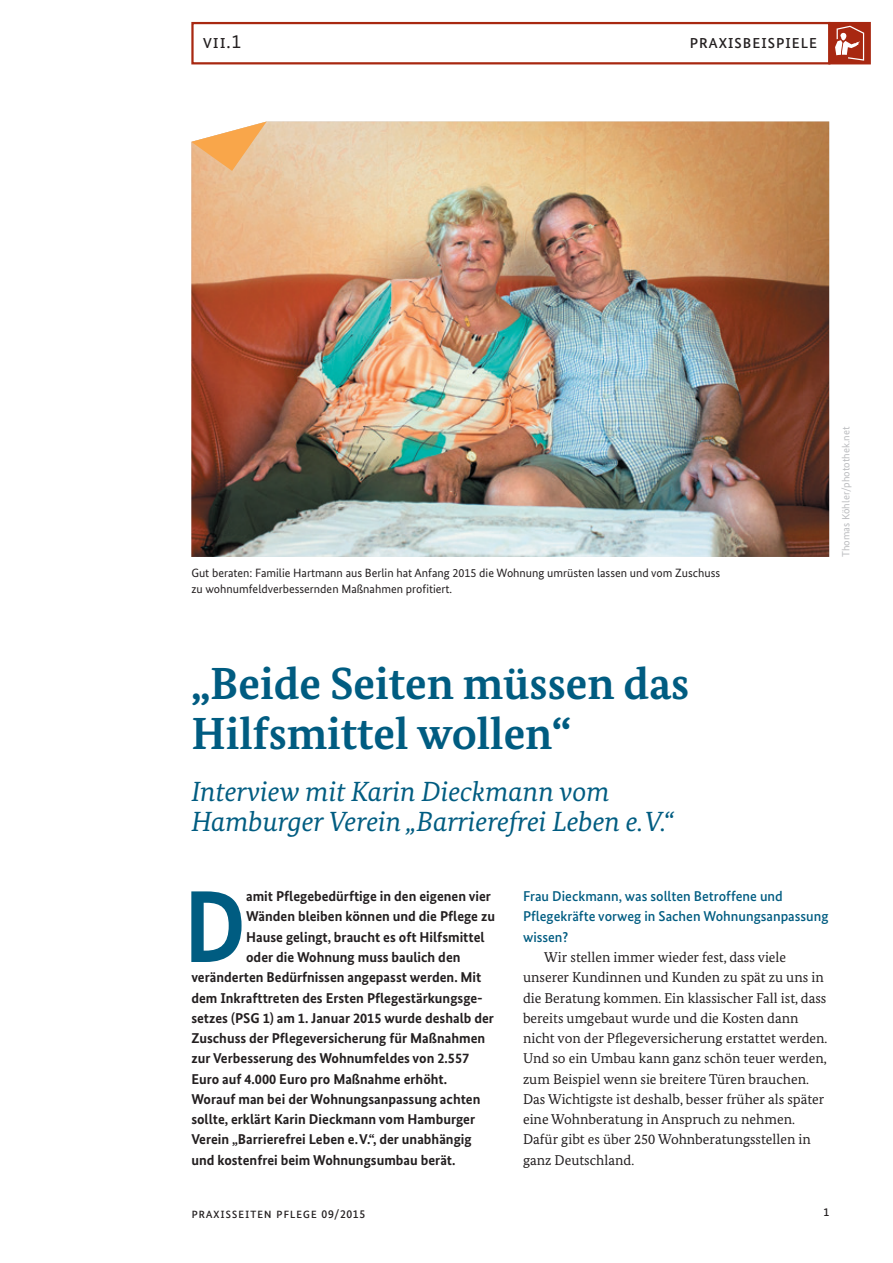
<style>
.page{position:relative;width:893px;height:1263px;background:#fff}
.page>*{position:absolute;margin:0;border:0;box-sizing:border-box;transform-origin:0 0}
.Fließtext_Initiale{font:700 102.3px "Bundes Sans";color:#005c81;scale:.9 1}
.H1_Hauptüberschrift{font:700 45px/50.7px "Bundes Serif";color:#005c81}
.H2_Überschrift_2{font:italic 27.75px/30.3px "Bundes Serif";color:#005c81}
.t1{font:19.5px "Bundes Sans";letter-spacing:.02em;color:#231f20}
.Fließtext_Initiale-2{font:700 14.25px "Bundes Sans";color:#231f20}
.Interview_Antwort{font:14.25px/20.2px "Bundes Serif";color:#231f20}
.Interview_Frage{font:500 14.25px/20.2px "Bundes Sans";color:#005c81}
.t2{font:14.25px "Bundes Sans";letter-spacing:.04em;color:#231f20}
.BU_Bildunterschrift{font:12px/15.8px "Bundes Sans";color:#231f20}
.Kapitelbezeichnung_l{font:500 11.7px "Bundes Sans";color:#231f20}
.BU_Bildunterschrift-2{font:10.5px "Bundes Sans";color:#bcbdc0}
.s1{font-weight:500;font-size:11.7px}
</style>
<div class="page">
<div style="left:191px;top:22px;width:639px;height:42px;border:2px solid #a82811"></div>
<div style="left:828px;top:22px;width:43px;height:42px;background:#a82811;border:2px solid #a82811"></div>
<svg style="left:835px;top:26px;width:29px;height:35px"></svg>
<img style="left:191px;top:122px;width:638px;height:435px">
<svg style="left:191px;top:122px;width:76px;height:49px"></svg>
<h3 class="t1" style="left:203px;top:30px;width:40px">VII.1</h3>
<h3 class="t1" style="left:690px;top:30px;width:129px">Praxisbeispiele</h3>
<p class="BU_Bildunterschrift" style="left:191px;top:565px;width:530px">Gut beraten: Familie Hartmann aus Berlin hat Anfang 2015 die Wohnung umrüsten lassen und vom Zuschuss zu wohnumfeldverbessernden Maßnahmen profitiert.</p>
<p class="BU_Bildunterschrift-2" style="left:840px;top:557px;width:132px;rotate:-90deg">Thomas Köhler/photothek.net</p>
<h1 class="H1_Hauptüberschrift" style="left:191px;top:657px;width:499px">„Beide Seiten müssen das<br>Hilfsmittel wollen“</h1>
<p class="H2_Überschrift_2" style="left:191px;top:776px;width:484px">Interview mit Karin Dieckmann vom<br>Hamburger Verein „Barrierefrei Leben e.V.“</p>
<p class="Fließtext_Initiale" style="left:184px;top:864px;width:71px">D</p>
<p class="Fließtext_Initiale-2" style="left:246px;top:888px;width:246px">amit Pflegebedürftige in den eigenen vier</p>
<p class="Fließtext_Initiale-2" style="left:246px;top:908px;width:250px">Wänden bleiben können und die Pflege zu</p>
<p class="Fließtext_Initiale-2" style="left:246px;top:928px;width:240px">Hause gelingt, braucht es oft Hilfsmittel</p>
<p class="Fließtext_Initiale-2" style="left:246px;top:948px;width:216px">oder die Wohnung muss baulich den</p>
<p class="Fließtext_Initiale-2" style="left:191px;top:969px;width:291px">veränderten Bedürfnissen angepasst werden. Mit</p>
<p class="Fließtext_Initiale-2" style="left:191px;top:989px;width:293px">dem Inkrafttreten des Ersten Pflegestärkungsge-</p>
<p class="Fließtext_Initiale-2" style="left:191px;top:1009px;width:304px">setzes (PSG 1) am 1. Januar 2015 wurde deshalb der</p>
<p class="Fließtext_Initiale-2" style="left:191px;top:1029px;width:295px">Zuschuss der Pflegeversicherung für Maßnahmen</p>
<p class="Fließtext_Initiale-2" style="left:191px;top:1050px;width:279px">zur Verbesserung des Wohnumfeldes von 2.557</p>
<p class="Fließtext_Initiale-2" style="left:191px;top:1070px;width:257px">Euro auf 4.000 Euro pro Maßnahme erhöht.</p>
<p class="Fließtext_Initiale-2" style="left:191px;top:1090px;width:291px">Worauf man bei der Wohnungsanpassung achten</p>
<p class="Fließtext_Initiale-2" style="left:191px;top:1110px;width:285px">sollte, erklärt Karin Dieckmann vom Hamburger</p>
<p class="Fließtext_Initiale-2" style="left:191px;top:1131px;width:282px">Verein „Barrierefrei Leben e.V.“, der unabhängig</p>
<p class="Fließtext_Initiale-2" style="left:191px;top:1151px;width:266px">und kostenfrei beim Wohnungsumbau berät.</p>
<p class="Interview_Frage" style="left:523px;top:886px;width:307px">Frau Dieckmann, was sollten Betroffene und<br>Pflegekräfte vorweg in Sachen Wohnungsanpassung wissen?</p>
<p class="Interview_Antwort" style="left:523px;top:947px;width:306px;text-indent:21px">Wir stellen immer wieder fest, dass viele unserer Kundinnen und Kunden zu spät zu uns in die Beratung kommen. Ein klassischer Fall ist, dass bereits umgebaut wurde und die Kosten dann nicht von der Pflegeversicherung erstattet werden.<br>Und so ein Umbau kann ganz schön teuer werden, zum Beispiel wenn sie breitere Türen brauchen.<br>Das Wichtigste ist deshalb, besser früher als später eine Wohnberatung in Anspruch zu nehmen.<br>Dafür gibt es über 250 Wohnberatungsstellen in ganz Deutschland.</p>
<p class="t2" style="left:191px;top:1204px;width:176px">Praxisseiten Pflege <span class="s1">09/2015</span></p>
<h5 class="Kapitelbezeichnung_l" style="left:823px;top:1205px;width:7px">1</h5>
</div>
